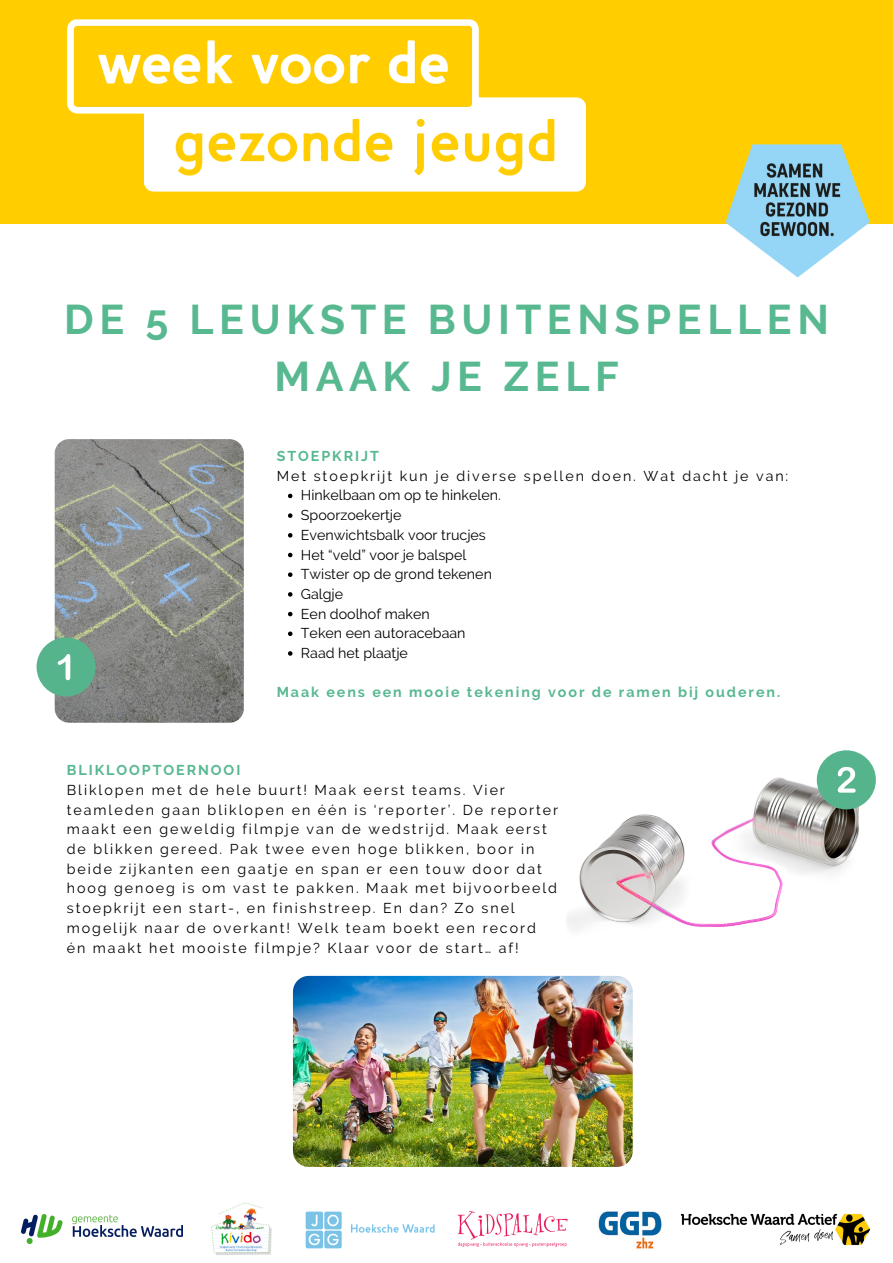
<style>
.page{position:relative;width:893px;height:1263px;background:#fff}
.page>*{position:absolute;margin:0;border:0;box-sizing:border-box;transform-origin:0 0}
.t1{font:700 41.33px/57.4px "Raleway";letter-spacing:.135em;color:#58b990;text-align:center}
.t2{font:14.25px/19.6px "Raleway";letter-spacing:.135em;color:#000}
.t3{font:14.25px "Raleway";color:#000}
.t4{font:700 14.25px "Raleway";letter-spacing:.135em;color:#58b890}
</style>
<div class="page">
<div style="left:0;top:0;width:893px;height:223px;background:#ffcd00"></div>
<img style="left:55px;top:439px;width:189px;height:284px;border-radius:14px">
<div style="left:37px;top:637px;width:59px;height:59px;background:#56b48c;border-radius:50%"></div>
<svg style="left:58px;top:654px;width:12px;height:26px"></svg>
<img style="left:566px;top:776px;width:292px;height:164px;border-radius:14px">
<div style="left:817px;top:750px;width:59px;height:59px;background:#56b48c;border-radius:50%"></div>
<svg style="left:837px;top:767px;width:18px;height:26px"></svg>
<img style="left:22px;top:1214px;width:160px;height:30px">
<img style="left:305px;top:1211px;width:130px;height:38px">
<img style="left:598px;top:1211px;width:64px;height:38px">
<img style="left:681px;top:1213px;width:189px;height:32px">
<img style="left:457px;top:1210px;width:111px;height:37px">
<img style="left:211px;top:1202px;width:61px;height:53px">
<svg style="left:288px;top:494px;width:4px;height:4px"></svg>
<svg style="left:288px;top:513px;width:4px;height:5px"></svg>
<svg style="left:288px;top:533px;width:4px;height:4px"></svg>
<svg style="left:288px;top:553px;width:4px;height:4px"></svg>
<svg style="left:288px;top:572px;width:4px;height:5px"></svg>
<svg style="left:288px;top:592px;width:4px;height:5px"></svg>
<svg style="left:288px;top:612px;width:4px;height:4px"></svg>
<svg style="left:288px;top:631px;width:4px;height:5px"></svg>
<svg style="left:288px;top:651px;width:4px;height:5px"></svg>
<img style="left:293px;top:976px;width:340px;height:191px;border-radius:16px">
<img style="left:67px;top:19px;width:518px;height:172px">
<img style="left:710px;top:144px;width:171px;height:134px">
<p class="t1" style="left:64px;top:291px;width:766px">DE 5 LEUKSTE BUITENSPELLEN<br>MAAK JE ZELF</p>
<p class="t4" style="left:277px;top:448px;width:104px">STOEPKRIJT</p>
<p class="t2" style="left:277px;top:466px;width:513px">Met stoepkrijt kun je diverse spellen doen. Wat dacht je van:</p>
<p class="t3" style="left:301px;top:487px;width:201px">Hinkelbaan om op te hinkelen.</p>
<p class="t3" style="left:301px;top:507px;width:102px">Spoorzoekertje</p>
<p class="t3" style="left:301px;top:526px;width:186px">Evenwichtsbalk voor trucjes</p>
<p class="t3" style="left:301px;top:546px;width:167px">Het “veld” voor je balspel</p>
<p class="t3" style="left:301px;top:566px;width:192px">Twister op de grond tekenen</p>
<p class="t2" style="left:301px;top:584px;width:44px">Galgje</p>
<p class="t3" style="left:301px;top:605px;width:130px">Een doolhof maken</p>
<p class="t3" style="left:301px;top:625px;width:166px">Teken een autoracebaan</p>
<p class="t3" style="left:301px;top:644px;width:108px">Raad het plaatje</p>
<p class="t4" style="left:277px;top:684px;width:505px">Maak eens een mooie tekening voor de ramen bij ouderen.</p>
<p class="t4" style="left:67px;top:762px;width:175px">BLIKLOOPTOERNOOI</p>
<p class="t2" style="left:67px;top:780px;width:493px">Bliklopen met de hele buurt! Maak eerst teams. Vier teamleden gaan bliklopen en één is ‘reporter’. De reporter maakt een geweldig filmpje van de wedstrijd. Maak eerst de blikken gereed. Pak twee even hoge blikken, boor in beide zijkanten een gaatje en span er een touw door dat hoog genoeg is om vast te pakken. Maak met bijvoorbeeld stoepkrijt een start-, en finishstreep. En dan? Zo snel mogelijk naar de overkant! Welk team boekt een record én maakt het mooiste filmpje? Klaar voor de start… af!</p>
</div>
